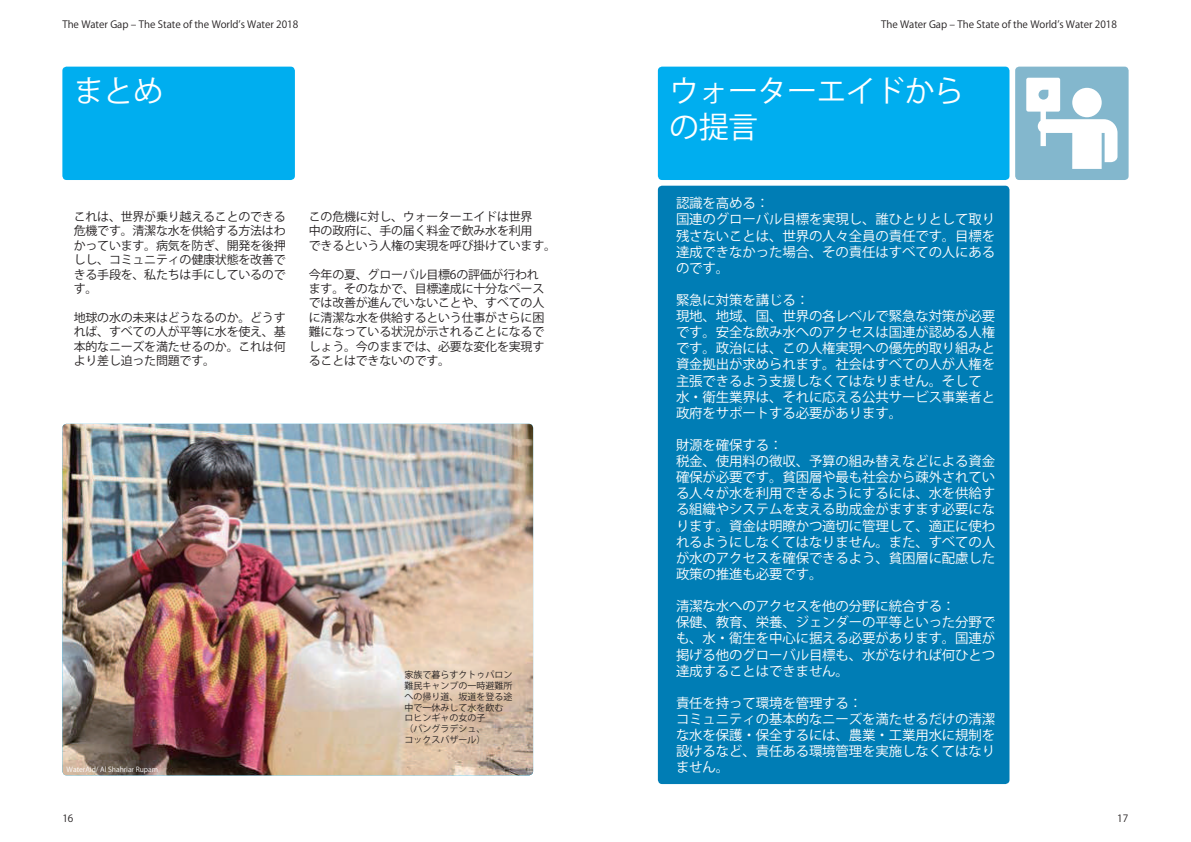
<style>
.page{position:relative;width:1191px;height:842px;background:#fff}
.page>*{position:absolute;margin:0;border:0;box-sizing:border-box;transform-origin:0 0}
.t1{font:700 30px/36px "Noto Sans";letter-spacing:-.02em;color:#fff}
.t2{font:700 13.4px/16.1px "Noto Sans";letter-spacing:-.01em;color:#fff}
.t3{font:12px/14.4px "Noto Sans";letter-spacing:-.02em;color:#231f20;text-align:justify}
.t4{font:10px "Noto Sans";color:#231f20}
.t5{font:700 10px "Noto Sans";color:#231f20}
.t6{font:700 9px/10.8px "Noto Sans";color:#231f20}
.t7{font:7px "Noto Sans";color:#fff}
</style>
<div class="page">
<img style="left:62px;top:424px;width:471px;height:351px">
<div style="left:62px;top:67px;width:233px;height:113px;background:#00aeef;border-radius:4px"></div>
<div style="left:658px;top:67px;width:351px;height:113px;background:#00aeef;border-radius:4px"></div>
<svg style="left:1015px;top:67px;width:113px;height:113px"></svg>
<div style="left:658px;top:186px;width:351px;height:598px;background:#007db5;border-radius:4px"></div>
<p class="t4" style="left:62px;top:18px;width:237px">The Water Gap ‒ The State of the Worldʼs Water 2018</p>
<p class="t4" style="left:881px;top:18px;width:237px">The Water Gap ‒ The State of the Worldʼs Water 2018</p>
<h1 class="t1" style="left:74px;top:73px;width:91px">まとめ</h1>
<h1 class="t1" style="left:669px;top:73px;width:296px">ウォーターエイドからの提言</h1>
<p class="t3" style="left:74px;top:210px;width:213px">これは、世界が乗り越えることのできる危機です。清潔な水を供給する方法はわかっています。病気を防ぎ、開発を後押しし、コミュニティの健康状態を改善できる手段を、私たちは手にしているのです。</p>
<p class="t3" style="left:74px;top:310px;width:213px">地球の水の未来はどうなるのか。どうすれば、すべての人が平等に水を使え、基本的なニーズを満たせるのか。これは何より差し迫った問題です。</p>
<p class="t3" style="left:309px;top:210px;width:249px;text-align:left">この危機に対し、ウォーターエイドは世界<br>中の政府に、手の届く料金で飲み水を利用<br>できるという人権の実現を呼び掛けています。</p>
<p class="t3" style="left:309px;top:267px;width:237px;text-align:left">今年の夏、グローバル目標6の評価が行われます。そのなかで、目標達成に十分なペースでは改善が進んでいないことや、すべての人に清潔な水を供給するという仕事がさらに困難になっている状況が示されることになるでしょう。今のままでは、必要な変化を実現することはできないのです。</p>
<p class="t7" style="left:67px;top:765px;width:93px">WaterAid/ Al Shahriar Rupam</p>
<p class="t5" style="left:62px;top:813px;width:13px">16</p>
<p class="t6" style="left:404px;top:670px;width:109px">家族で暮らすクトゥパロン難民キャンプの一時避難所への帰り道、坂道を登る途中で一休みして水を飲むロヒンギャの女の子<br>（バングラデシュ、<br>コックスバザール）</p>
<p class="t2" style="left:676px;top:196px;width:321px">認識を高める：<br>国連のグローバル目標を実現し、誰ひとりとして取り残さないことは、世界の人々全員の責任です。目標を達成できなかった場合、その責任はすべての人にあるのです。</p>
<p class="t2" style="left:676px;top:292px;width:321px">緊急に対策を講じる：<br>現地、地域、国、世界の各レベルで緊急な対策が必要です。安全な飲み水へのアクセスは国連が認める人権です。政治には、この人権実現への優先的取り組みと資金拠出が求められます。社会はすべての人が人権を主張できるよう支援しなくてはなりません。そして水・衛生業界は、それに応える公共サービス事業者と政府をサポートする必要があります。</p>
<p class="t2" style="left:676px;top:437px;width:321px">財源を確保する：<br>税金、使用料の徴収、予算の組み替えなどによる資金確保が必要です。貧困層や最も社会から疎外されている人々が水を利用できるようにするには、水を供給する組織やシステムを支える助成金がますます必要になります。資金は明瞭かつ適切に管理して、適正に使われるようにしなくてはなりません。また、すべての人が水のアクセスを確保できるよう、貧困層に配慮した政策の推進も必要です。</p>
<p class="t2" style="left:676px;top:598px;width:321px">清潔な水へのアクセスを他の分野に統合する：<br>保健、教育、栄養、ジェンダーの平等といった分野でも、水・衛生を中心に据える必要があります。国連が掲げる他のグローバル目標も、水がなければ何ひとつ達成することはできません。</p>
<p class="t2" style="left:676px;top:695px;width:321px">責任を持って環境を管理する：<br>コミュニティの基本的なニーズを満たせるだけの清潔な水を保護・保全するには、農業・工業用水に規制を設けるなど、責任ある環境管理を実施しなくてはなりません。</p>
<p class="t5" style="left:1117px;top:813px;width:13px">17</p>
</div>
